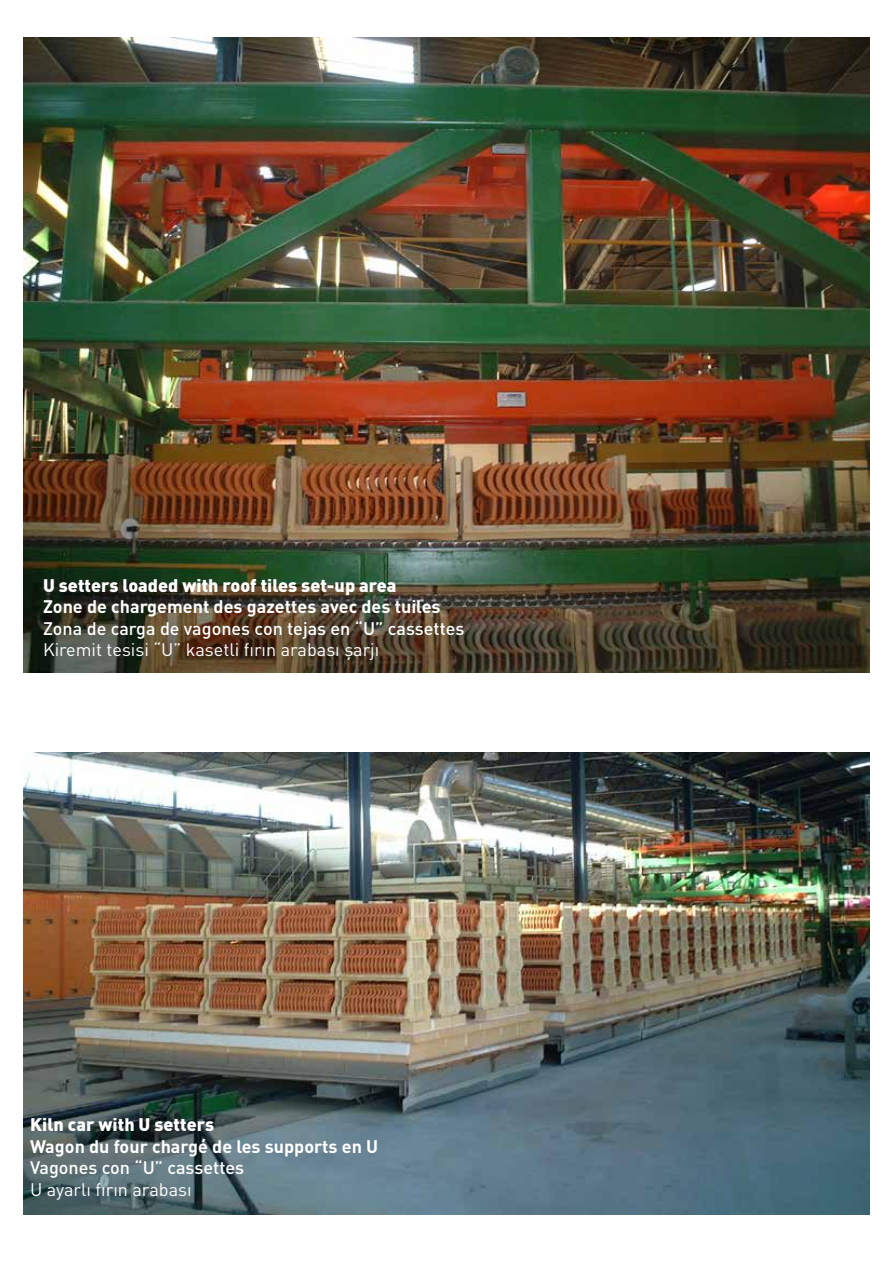
<style>
.page{position:relative;width:893px;height:1263px;background:#fff}
.page>*{position:absolute;margin:0;border:0;box-sizing:border-box;transform-origin:0 0}
.t1{font:700 18px "DIN Pro";color:#fff}
.t2{font:500 18px "DIN Pro";color:#fff}
.t3{font:18px "DIN Pro";color:#fff}
.t4{font:900 18px "DIN Pro";color:#fff}
</style>
<div class="page">
<img style="left:23px;top:38px;width:847px;height:635px">
<img style="left:23px;top:752px;width:847px;height:463px">
<p class="t4" style="left:43px;top:573px;width:355px">U setters loaded with roof tiles set-up area</p>
<p class="t1" style="left:43px;top:594px;width:399px">Zone de chargement des gazettes avec des tuiles</p>
<p class="t2" style="left:43px;top:616px;width:423px">Zona de carga de vagones con tejas en “U” cassettes</p>
<p class="t3" style="left:43px;top:638px;width:338px">Kiremit tesisi “U” kasetli fırın arabası şarjı</p>
<p class="t4" style="left:30px;top:1112px;width:186px">Kiln car with U setters</p>
<p class="t1" style="left:30px;top:1134px;width:350px">Wagon du four chargé de les supports en U</p>
<p class="t2" style="left:30px;top:1155px;width:216px">Vagones con “U” cassettes</p>
<p class="t3" style="left:30px;top:1177px;width:163px">U ayarlı fırın arabası</p>
</div>
